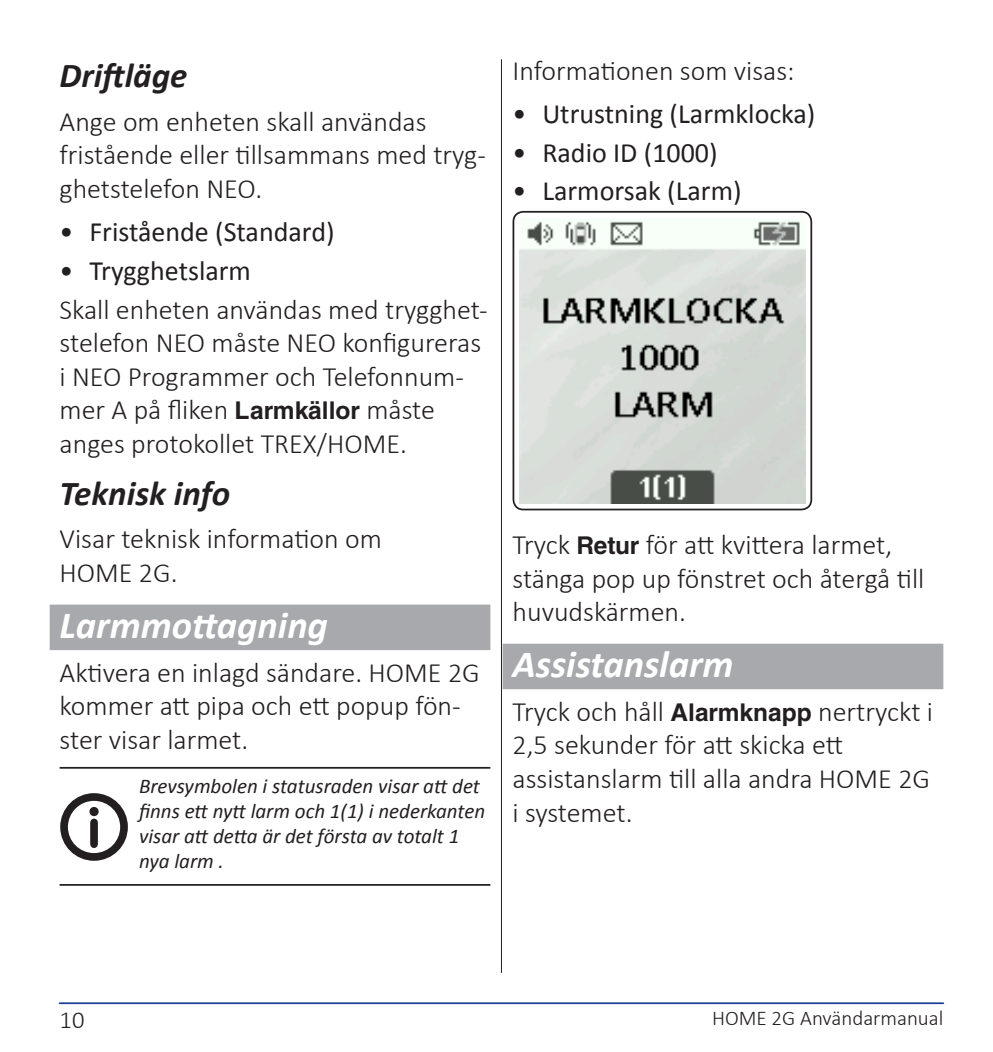
<style>
.page{position:relative;width:993px;height:1052px;background:#fff}
.page>*{position:absolute;margin:0;border:0;box-sizing:border-box;transform-origin:0 0}
.Rubrik_1{font:italic 700 38.5px "Calibri";color:#fff}
.Brödtext{font:italic 700 35px "Calibri";color:#231f20}
.Rubrik_2{font:italic 700 35px "Calibri";color:#231f20}
.Brödtext-2{font:300 28px/33.6px "Calibri";color:#231f20}
.t1{font:28px "Calibri";color:#231f20}
.Rubrik_2-2{font:300 28px/33.6px "Calibri";color:#231f20}
.t2{font:300 24.5px "Calibri";color:#231f20}
.Information_Textstyl{font:italic 21px/25.2px "Calibri";color:#231f20}
.t3{font:300 21px "Calibri";color:#231f20}
.s1{font-family:"Helvetica LT Std";font-weight:700;font-size:24.5px}
</style>
<div class="page">
<hr style="left:500px;top:60px;width:2px;height:912px;background:#231f20">
<hr style="left:60px;top:1002px;width:883px;height:2px;background:#1b3f94">
<div style="left:50px;top:604px;width:440px;height:46px;background:#a8a9ad"></div>
<hr style="left:60px;top:767px;width:430px;height:1px;background:#231f20">
<hr style="left:60px;top:884px;width:430px;height:1px;background:#231f20">
<div style="left:60px;top:793px;width:68px;height:67px;border:8px solid #231f20;border-radius:50%"></div>
<div style="left:90px;top:822px;width:8px;height:22px;background:#231f20"></div>
<div style="left:90px;top:808px;width:8px;height:7px;background:#231f20;border-radius:50%"></div>
<div style="left:89px;top:807px;width:10px;height:9px;border:2px solid #231f20;border-radius:50%"></div>
<div style="left:502px;top:643px;width:441px;height:46px;background:#a8a9ad"></div>
<img style="left:519px;top:221px;width:285px;height:282px">
<div style="left:512px;top:211px;width:299px;height:299px;border:2px solid #231f20;border-radius:10px"></div>
<p class="Rubrik_2" style="left:60px;top:53px;width:129px">Driftläge</p>
<p class="Brödtext-2" style="left:60px;top:104px;width:427px">Ange om enheten skall användas fristående eller tillsammans med tryg&shy;ghetstelefon NEO.</p>
<p class="t1" style="left:60px;top:214px;width:276px">• Fristående (Standard)</p>
<p class="t1" style="left:60px;top:253px;width:193px">• Trygghetslarm</p>
<p class="Brödtext-2" style="left:60px;top:292px;width:429px">Skall enheten användas med trygghet&shy;stelefon NEO måste NEO konfigureras i NEO Programmer och Telefonnum&shy;mer A på fliken <span class="s1">Larmkällor</span> måste anges protokollet TREX/HOME.</p>
<p class="Brödtext" style="left:60px;top:471px;width:172px">Teknisk info</p>
<p class="Rubrik_2-2" style="left:60px;top:522px;width:323px">Visar teknisk information om<br>HOME 2G.</p>
<p class="Rubrik_1" style="left:60px;top:601px;width:270px">Larmmottagning</p>
<p class="Brödtext-2" style="left:60px;top:655px;width:421px">Aktivera en inlagd sändare. HOME 2G kommer att pipa och ett popup fön&shy;ster visar larmet.</p>
<p class="Information_Textstyl" style="left:139px;top:772px;width:347px">Brevsymbolen i statusraden visar att det finns ett nytt larm och 1(1) i nederkanten visar att detta är det första av totalt 1 nya larm .</p>
<p class="Brödtext-2" style="left:512px;top:53px;width:283px">Informationen som visas:</p>
<p class="t1" style="left:512px;top:96px;width:304px">• Utrustning (Larmklocka)</p>
<p class="t1" style="left:512px;top:135px;width:206px">• Radio ID (1000)</p>
<p class="t1" style="left:512px;top:173px;width:230px">• Larmorsak (Larm)</p>
<p class="Brödtext-2" style="left:512px;top:527px;width:413px">Tryck <span class="s1">Retur</span> för att kvittera larmet, stänga pop up fönstret och återgå till huvudskärmen.</p>
<p class="Rubrik_1" style="left:512px;top:640px;width:222px">Assistanslarm</p>
<p class="Brödtext-2" style="left:512px;top:694px;width:422px">Tryck och håll <span class="s1">Alarmknapp</span> nertryckt i<br>2,5 sekunder för att skicka ett assistanslarm till alla andra HOME 2G i systemet.</p>
<p class="t2" style="left:60px;top:1004px;width:26px">10</p>
<p class="t3" style="left:711px;top:1005px;width:233px">HOME 2G Användarmanual</p>
</div>
